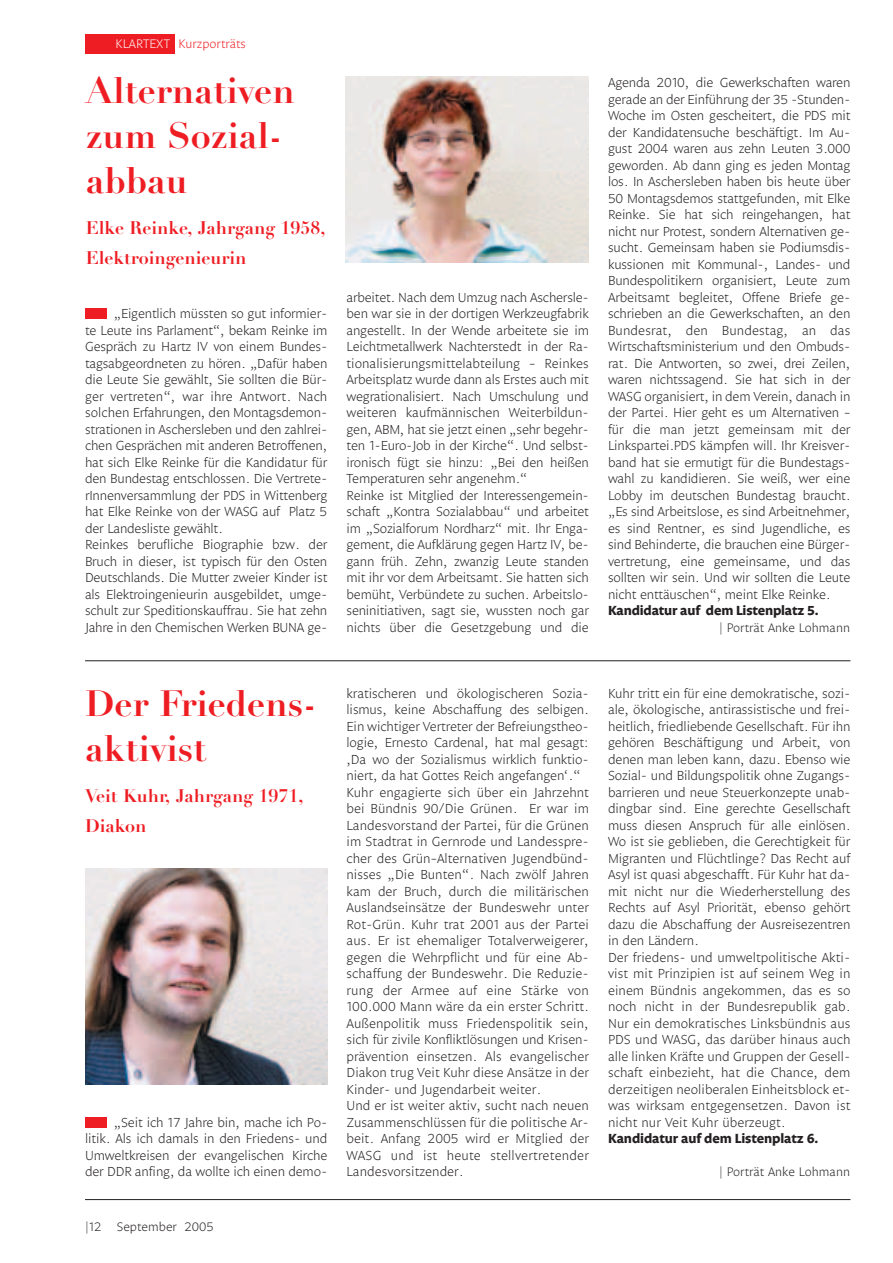
<style>
.page{position:relative;width:893px;height:1263px;background:#fff}
.page>*{position:absolute;margin:0;border:0;box-sizing:border-box;transform-origin:0 0}
.t1{font:700 36px/45px "Didot";color:#ee1d23}
.t2{font:700 18px/30px "Didot";color:#ee1d23}
.t3{font:300 13.5px/16.5px "Legato LF";letter-spacing:-.01em;color:#231f20}
.t4{font:700 13.5px "Legato LF";letter-spacing:-.01em;color:#231f20}
.t5{font:300 12.75px "Legato";color:#231f20}
.t6{font:300 12.75px "Legato LF";color:#ee1d23}
.t7{font:300 12.75px "Legato LF";color:#231f20}
.s1{color:#fff}
</style>
<div class="page">
<hr style="left:85px;top:1199px;width:765px;height:1px;background:#231f20">
<div style="left:85px;top:1117px;width:21px;height:11px;background:#ee1d23"></div>
<img style="left:85px;top:869px;width:242px;height:215px">
<hr style="left:85px;top:660px;width:765px;height:1px;background:#231f20">
<img style="left:346px;top:77px;width:243px;height:186px">
<div style="left:85px;top:34px;width:89px;height:20px;background:#ee1d23"></div>
<div style="left:85px;top:308px;width:21px;height:11px;background:#ee1d23"></div>
<p class="t6" style="left:116px;top:39px;width:132px"><span class="s1">KLARTEXT</span> Kurzporträts</p>
<h1 class="t1" style="left:86px;top:73px;width:210px">Alternativen zum Sozial&shy;abbau</h1>
<h2 class="t2" style="left:86px;top:215px;width:241px">Elke Reinke, Jahrgang 1958,<br>Elektroingenieurin</h2>
<p class="t3" style="left:85px;top:306px;width:244px;text-indent:29px">„Eigentlich müssten so gut informier&shy;te Leute ins Parlament“, bekam Reinke im Gespräch zu Hartz IV von einem Bundes&shy;tagsabgeordneten zu hören. „Dafür haben die Leute Sie gewählt, Sie sollten die Bür&shy;ger vertreten“, war ihre Antwort. Nach solchen Erfahrungen, den Montagsdemon&shy;strationen in Aschersleben und den zahlrei&shy;chen Gesprächen mit anderen Betroffenen, hat sich Elke Reinke für die Kandidatur für den Bundestag entschlossen. Die Vertrete&shy;rInnenversammlung der PDS in Wittenberg hat Elke Reinke von der WASG auf Platz 5 der Landesliste gewählt.<br>Reinkes berufliche Biographie bzw. der Bruch in dieser, ist typisch für den Osten Deutschlands. Die Mutter zweier Kinder ist als Elektroingenieurin ausgebildet, umge&shy;schult zur Speditionskauffrau. Sie hat zehn Jahre in den Chemischen Werken BUNA ge-</p>
<p class="t3" style="left:347px;top:290px;width:244px">arbeitet. Nach dem Umzug nach Aschersle&shy;ben war sie in der dortigen Werkzeugfabrik angestellt. In der Wende arbeitete sie im Leichtmetallwerk Nachterstedt in der Ra&shy;tionalisierungsmittelabteilung – Reinkes Arbeitsplatz wurde dann als Erstes auch mit wegrationalisiert. Nach Umschulung und weiteren kaufmännischen Weiterbildun&shy;gen, ABM, hat sie jetzt einen „sehr begehr&shy;ten 1-Euro-Job in der Kirche“. Und selbst&shy;ironisch fügt sie hinzu: „Bei den heißen Temperaturen sehr angenehm.“<br>Reinke ist Mitglied der Interessengemein&shy;schaft „Kontra Sozialabbau“ und arbeitet im „Sozialforum Nordharz“ mit. Ihr Enga&shy;gement, die Aufklärung gegen Hartz IV, be&shy;gann früh. Zehn, zwanzig Leute standen mit ihr vor dem Arbeitsamt. Sie hatten sich bemüht, Verbündete zu suchen. Arbeitslo&shy;seninitiativen, sagt sie, wussten noch gar nichts über die Gesetzgebung und die</p>
<p class="t3" style="left:608px;top:75px;width:244px;text-align:justify">Agenda 2010, die Gewerkschaften waren gerade an der Einführung der 35 -Stunden-Woche im Osten gescheitert, die PDS mit der Kandidatensuche beschäftigt. Im Au&shy;gust 2004 waren aus zehn Leuten 3.000 geworden. Ab dann ging es jeden Montag los. In Aschersleben haben bis heute über 50 Montagsdemos stattgefunden, mit Elke Reinke. Sie hat sich reingehangen, hat nicht nur Protest, sondern Alternativen ge&shy;sucht. Gemeinsam haben sie Podiumsdis&shy;kussionen mit Kommunal-, Landes- und Bundespolitikern organisiert, Leute zum Arbeitsamt begleitet, Offene Briefe ge&shy;schrieben an die Gewerkschaften, an den Bundesrat, den Bundestag, an das Wirtschaftsministerium und den Ombuds&shy;rat. Die Antworten, so zwei, drei Zeilen, waren nichtssagend. Sie hat sich in der WASG organisiert, in dem Verein, danach in der Partei. Hier geht es um Alternativen – für die man jetzt gemeinsam mit der Linkspartei.PDS kämpfen will. Ihr Kreisver&shy;band hat sie ermutigt für die Bundestags&shy;wahl zu kandidieren. Sie weiß, wer eine Lobby im deutschen Bundestag braucht. „Es sind Arbeitslose, es sind Arbeitnehmer, es sind Rentner, es sind Jugendliche, es sind Behinderte, die brauchen eine Bürger&shy;vertretung, eine gemeinsame, und das sollten wir sein. Und wir sollten die Leute nicht enttäuschen“, meint Elke Reinke.</p>
<p class="t4" style="left:608px;top:605px;width:212px">Kandidatur auf dem Listenplatz 5.</p>
<p class="t5" style="left:719px;top:622px;width:132px">| Porträt Anke Lohmann</p>
<h1 class="t1" style="left:85px;top:686px;width:233px">Der Friedens&shy;aktivist</h1>
<h2 class="t2" style="left:85px;top:783px;width:220px">Veit Kuhr, Jahrgang 1971,<br>Diakon</h2>
<p class="t3" style="left:85px;top:1115px;width:244px;text-align:justify;text-indent:29px">„Seit ich 17 Jahre bin, mache ich Po&shy;litik. Als ich damals in den Friedens- und Umweltkreisen der evangelischen Kirche der DDR anfing, da wollte ich einen demo-</p>
<p class="t7" style="left:85px;top:1222px;width:130px">|12 September 2005</p>
<p class="t3" style="left:347px;top:686px;width:244px">kratischeren und ökologischeren Sozia&shy;lismus, keine Abschaffung des selbigen.<br>Ein wichtiger Vertreter der Befreiungstheo&shy;logie, Ernesto Cardenal, hat mal gesagt: ‚Da wo der Sozialismus wirklich funktio&shy;niert, da hat Gottes Reich angefangen‘.“ Kuhr engagierte sich über ein Jahrzehnt bei Bündnis 90/Die Grünen. Er war im Landesvorstand der Partei, für die Grünen im Stadtrat in Gernrode und Landesspre&shy;cher des Grün–Alternativen Jugendbünd&shy;nisses „Die Bunten“. Nach zwölf Jahren kam der Bruch, durch die militärischen Auslandseinsätze der Bundeswehr unter Rot-Grün. Kuhr trat 2001 aus der Partei aus. Er ist ehemaliger Totalverweigerer, gegen die Wehrpflicht und für eine Ab&shy;schaffung der Bundeswehr. Die Reduzie&shy;rung der Armee auf eine Stärke von 100.000 Mann wäre da ein erster Schritt.<br>Außenpolitik muss Friedenspolitik sein, sich für zivile Konfliktlösungen und Krisen&shy;prävention einsetzen. Als evangelischer Diakon trug Veit Kuhr diese Ansätze in der Kinder- und Jugendarbeit weiter.<br>Und er ist weiter aktiv, sucht nach neuen Zusammenschlüssen für die politische Ar&shy;beit. Anfang 2005 wird er Mitglied der WASG und ist heute stellvertretender Landesvorsitzender.</p>
<p class="t3" style="left:608px;top:686px;width:244px">Kuhr tritt ein für eine demokratische, sozi&shy;ale, ökologische, antirassistische und frei&shy;heitlich, friedliebende Gesellschaft. Für ihn gehören Beschäftigung und Arbeit, von denen man leben kann, dazu. Ebenso wie Sozial- und Bildungspolitik ohne Zugangs&shy;barrieren und neue Steuerkonzepte unab&shy;dingbar sind. Eine gerechte Gesellschaft muss diesen Anspruch für alle einlösen.<br>Wo ist sie geblieben, die Gerechtigkeit für Migranten und Flüchtlinge? Das Recht auf Asyl ist quasi abgeschafft. Für Kuhr hat da&shy;mit nicht nur die Wiederherstellung des Rechts auf Asyl Priorität, ebenso gehört dazu die Abschaffung der Ausreisezentren in den Ländern.<br>Der friedens- und umweltpolitische Akti&shy;vist mit Prinzipien ist auf seinem Weg in einem Bündnis angekommen, das es so noch nicht in der Bundesrepublik gab.<br>Nur ein demokratisches Linksbündnis aus PDS und WASG, das darüber hinaus auch alle linken Kräfte und Gruppen der Gesell&shy;schaft einbezieht, hat die Chance, dem derzeitigen neoliberalen Einheitsblock et&shy;was wirksam entgegensetzen. Davon ist nicht nur Veit Kuhr überzeugt.</p>
<p class="t4" style="left:608px;top:1133px;width:212px">Kandidatur auf dem Listenplatz 6.</p>
<p class="t5" style="left:719px;top:1167px;width:132px">| Porträt Anke Lohmann</p>
</div>
